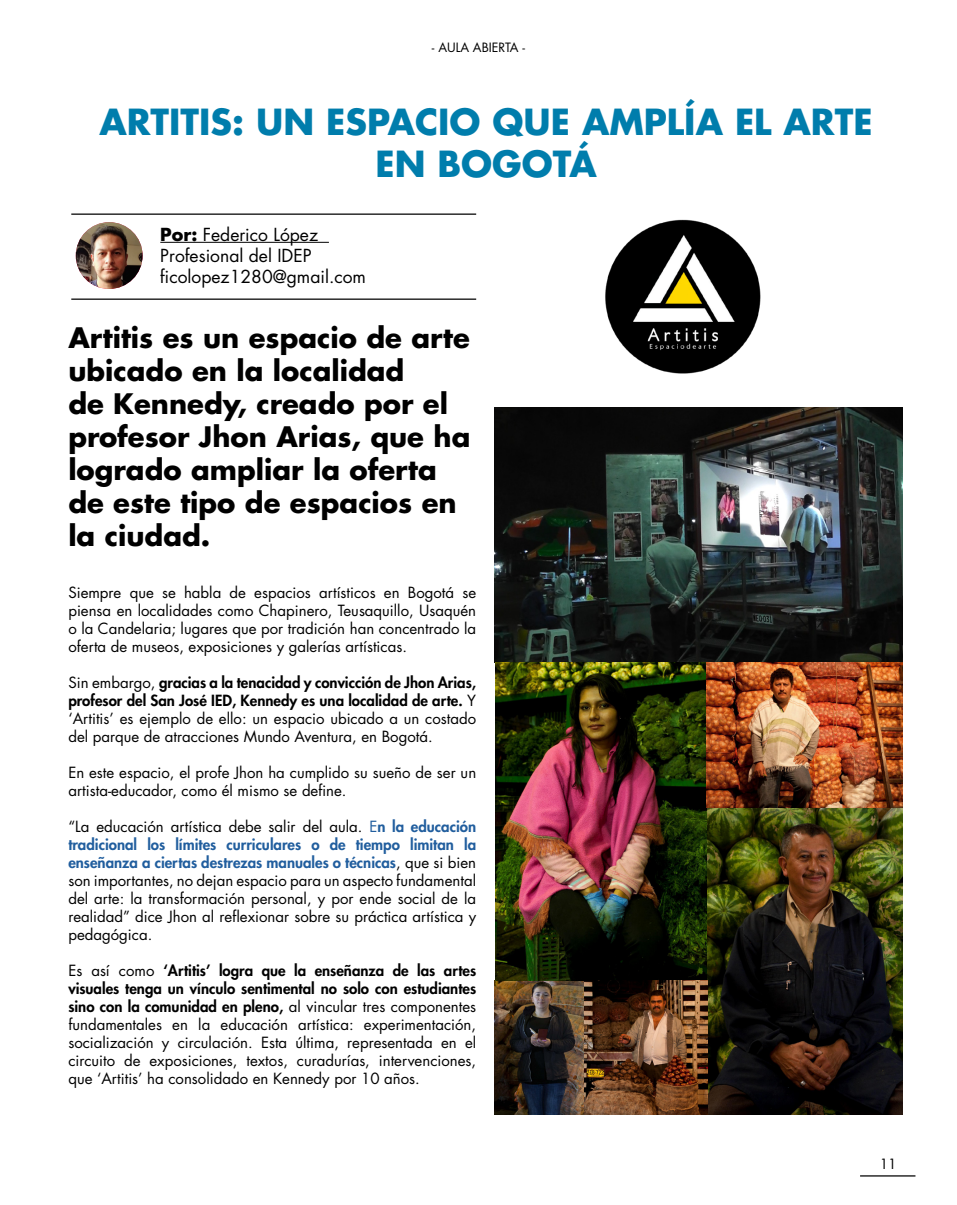
<style>
.page{position:relative;width:957px;height:1205px;background:#fff}
.page>*{position:absolute;margin:0;border:0;box-sizing:border-box;transform-origin:0 0}
.t1{font:700 35px/42px "Futura Std";color:#007dac;text-align:center}
.t2{font:700 27.5px/33px "Futura Std";color:#000}
.t3{font:17.5px/21px "Futura Std";color:#000}
.t4{font:15px/18px "Futura Std";color:#000;text-align:justify}
.t5{font:13.75px "Futura Std";color:#000}
.t6{font:12.5px "Futura Std";color:#000}
.s1{font-weight:700}
.s2{font-weight:800}
.s3{color:#215e9e}
.s4{font-weight:800;color:#215e9e}
</style>
<div class="page">
<hr style="left:71px;top:213px;width:405px;height:2px;background:#000">
<hr style="left:71px;top:298px;width:405px;height:2px;background:#000">
<hr style="left:160px;top:242px;width:169px;height:1px;background:#000">
<img style="left:76px;top:222px;width:67px;height:67px;border-radius:33px">
<img style="left:605px;top:219px;width:156px;height:155px">
<img style="left:495px;top:408px;width:407px;height:254px">
<img style="left:495px;top:662px;width:211px;height:453px">
<img style="left:706px;top:662px;width:196px;height:453px">
<hr style="left:860px;top:1175px;width:55px;height:1px;background:#000">
<p class="t6" style="left:432px;top:39px;width:95px">- AULA ABIERTA -</p>
<h1 class="t1" style="left:99px;top:101px;width:774px">ARTITIS: UN ESPACIO QUE AMPLÍA EL ARTE<br>EN BOGOTÁ</h1>
<p class="t3" style="left:160px;top:224px;width:207px"><span class="s1">Por:</span> Federico López<br>Profesional del IDEP ficolopez1280@gmail.com</p>
<h2 class="t2" style="left:68px;top:321px;width:403px">Artitis es un espacio de arte ubicado en la localidad<br>de Kennedy, creado por el profesor Jhon Arias, que ha logrado ampliar la oferta de este tipo de espacios en la ciudad.</h2>
<p class="t4" style="left:68px;top:584px;width:409px">Siempre que se habla de espacios artísticos en Bogotá se piensa en localidades como Chapinero, Teusaquillo, Usaquén o la Candelaria; lugares que por tradición han concentrado la oferta de museos, exposiciones y galerías artísticas.</p>
<p class="t4" style="left:68px;top:674px;width:409px">Sin embargo, <span class="s2">gracias a la tenacidad y convicción de Jhon Arias, profesor del San José IED, Kennedy es una localidad de arte.</span> Y ‘Artitis’ es ejemplo de ello: un espacio ubicado a un costado del parque de atracciones Mundo Aventura, en Bogotá.</p>
<p class="t4" style="left:68px;top:764px;width:409px">En este espacio, el profe Jhon ha cumplido su sueño de ser un artista-educador, como él mismo se define.</p>
<p class="t4" style="left:68px;top:818px;width:409px">“La educación artística debe salir del aula. <span class="s3">E</span><span class="s4">n la educación tradicional los límites curriculares o de tiempo limitan la enseñanza a ciertas destrezas manuales o técnicas</span>, que si bien son importantes, no dejan espacio para un aspecto fundamental del arte: la transformación personal, y por ende social de la realidad” dice Jhon al reflexionar sobre su práctica artística y pedagógica.</p>
<p class="t4" style="left:68px;top:962px;width:409px">Es así como <span class="s2">‘Artitis’ logra que la enseñanza de las artes visuales tenga un vínculo sentimental no solo con estudiantes sino con la comunidad en pleno,</span> al vincular tres componentes fundamentales en la educación artística: experimentación, socialización y circulación. Esta última, representada en el circuito de exposiciones, textos, curadurías, intervenciones, que ‘Artitis’ ha consolidado en Kennedy por 10 años.</p>
<p class="t5" style="left:880px;top:1155px;width:18px">11</p>
</div>
